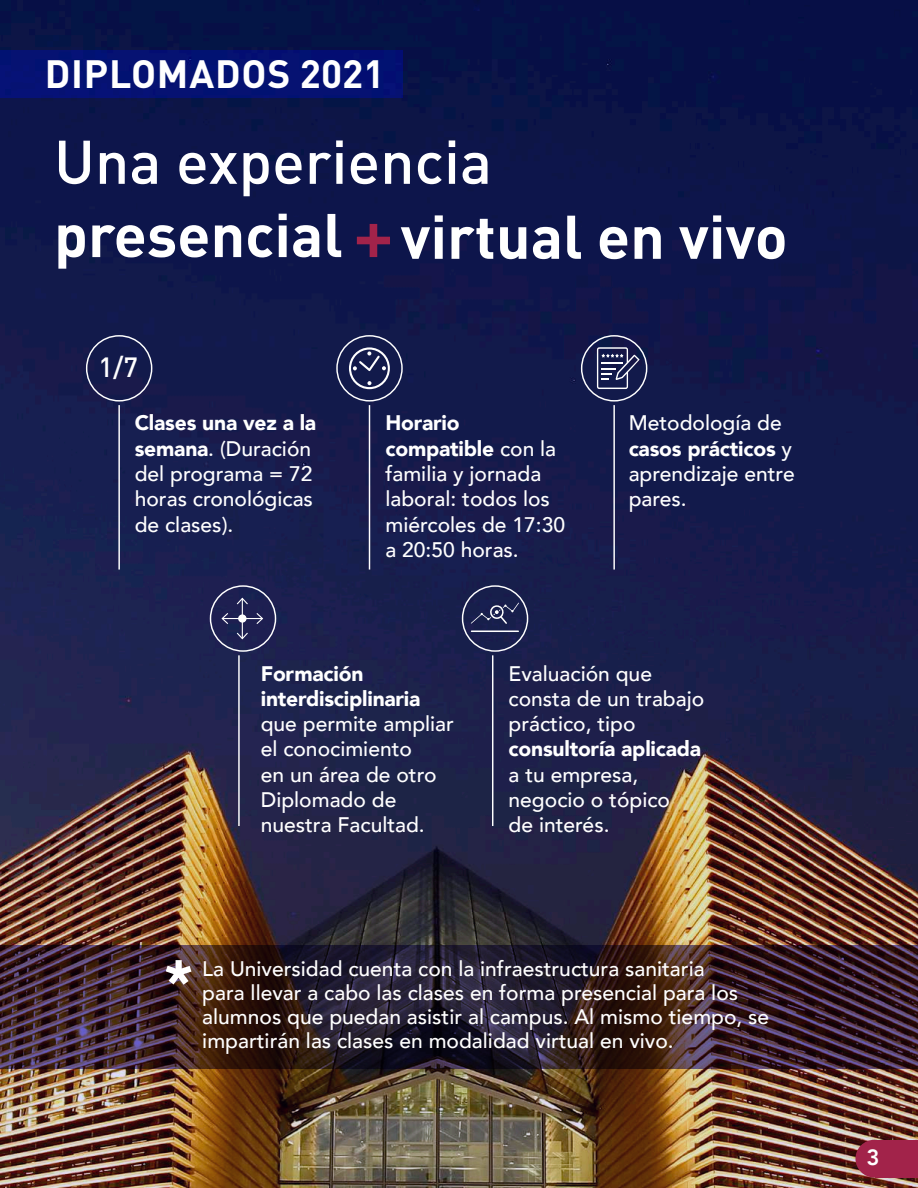
<style>
.page{position:relative;width:918px;height:1188px;background:#fff}
.page>*{position:absolute;margin:0;border:0;box-sizing:border-box;transform-origin:0 0}
.t1{font:700 60.6px/75px "DIN";color:#fff}
.t2{font:900 60.45px "Avenir";color:#fff}
.t3{font:700 39px "DIN Pro";letter-spacing:.02em;color:#fff}
.t4{font:500 27.15px "DIN";color:#fff}
.t5{font:800 22.05px "Avenir";color:#fff}
.t6{font:500 21px/25.3px "Avenir";color:#fff}
.t7{font:900 21px/25.3px "Avenir";letter-spacing:-.01em;color:#fff}
.s1{font-weight:500}
.s2{font-family:"Avenir";font-weight:900;font-size:60.45px;color:#a2234a}
.s3{font-weight:900}
</style>
<div class="page">
<img style="left:0;top:0;width:918px;height:1188px">
<div style="left:581px;top:335px;width:66px;height:67px;border:1px solid #fff;border-radius:50%"></div>
<svg style="left:597px;top:347px;width:42px;height:42px;background:#494e73"></svg>
<div style="left:336px;top:335px;width:67px;height:67px;border:1px solid #fff;border-radius:50%"></div>
<svg style="left:349px;top:347px;width:41px;height:42px;background:#454b71"></svg>
<div style="left:86px;top:335px;width:66px;height:67px;border:1px solid #fff;border-radius:50%"></div>
<div style="left:210px;top:585px;width:66px;height:67px;border:1px solid #fff;border-radius:50%"></div>
<hr style="left:222px;top:618px;width:40px;height:1px;background:#fff">
<svg style="left:255px;top:612px;width:9px;height:13px"></svg>
<svg style="left:221px;top:612px;width:8px;height:13px"></svg>
<hr style="left:242px;top:598px;width:1px;height:41px;background:#fff">
<svg style="left:236px;top:631px;width:13px;height:9px"></svg>
<svg style="left:236px;top:597px;width:13px;height:9px"></svg>
<svg style="left:238px;top:614px;width:9px;height:9px"></svg>
<div style="left:462px;top:585px;width:66px;height:67px;border:1px solid #fff;border-radius:50%"></div>
<svg style="left:471px;top:630px;width:48px;height:2px"></svg>
<svg style="left:471px;top:603px;width:48px;height:21px"></svg>
<hr style="left:613px;top:405px;width:2px;height:165px;background:#fff">
<hr style="left:118px;top:405px;width:2px;height:165px;background:#fff">
<hr style="left:238px;top:655px;width:2px;height:171px;background:#fff">
<hr style="left:369px;top:405px;width:1px;height:165px;background:#fff">
<hr style="left:492px;top:655px;width:1px;height:171px;background:#fff">
<svg style="left:0;top:946px;width:918px;height:123px;background:#332029"></svg>
<div style="left:0;top:50px;width:403px;height:47px;background:#061272"></div>
<div style="left:855px;top:1140px;width:38px;height:38px;background:#a2234a;border-radius:50%"></div>
<div style="left:875px;top:1140px;width:43px;height:37px;background:#a2234a"></div>
<h3 class="t3" style="left:45px;top:41px;width:341px">DIPLOMADOS 2021</h3>
<h1 class="t1" style="left:54px;top:122px;width:735px"><span class="s1">Una experiencia </span>presencial <span class="s2">+</span>virtual en vivo</h1>
<p class="t4" style="left:99px;top:350px;width:41px">1/7</p>
<p class="t6" style="left:135px;top:409px;width:183px"><span class="s3">Clases una vez a la semana</span>. (Duración del programa = 72 horas cronológicas de clases).</p>
<p class="t6" style="left:385px;top:409px;width:181px"><span class="s3">Horario compatible</span> con la familia y jornada laboral: todos los miércoles de 17:30 a 20:50 horas.</p>
<p class="t6" style="left:629px;top:409px;width:168px">Metodología de <span class="s3">casos prácticos</span> y aprendizaje entre pares.</p>
<p class="t7" style="left:261px;top:660px;width:161px">Formación interdisciplinaria</p>
<p class="t6" style="left:261px;top:710px;width:195px">que permite ampliar el conocimiento<br>en un área de otro<br>Diplomado de nuestra Facultad.</p>
<p class="t6" style="left:509px;top:660px;width:197px">Evaluación que consta de un trabajo práctico, tipo</p>
<p class="t7" style="left:509px;top:736px;width:194px">consultoría aplicada</p>
<p class="t6" style="left:509px;top:761px;width:163px">a tu empresa, negocio o tópico de interés.</p>
<h2 class="t2" style="left:164px;top:930px;width:31px">*</h2>
<p class="t6" style="left:202px;top:956px;width:569px;line-height:24px">La Universidad cuenta con la infraestructura sanitaria<br>para llevar a cabo las clases en forma presencial para los alumnos que puedan asistir al campus. Al mismo tiempo, se impartirán las clases en modalidad virtual en vivo.</p>
<p class="t5" style="left:866px;top:1140px;width:15px">3</p>
</div>
